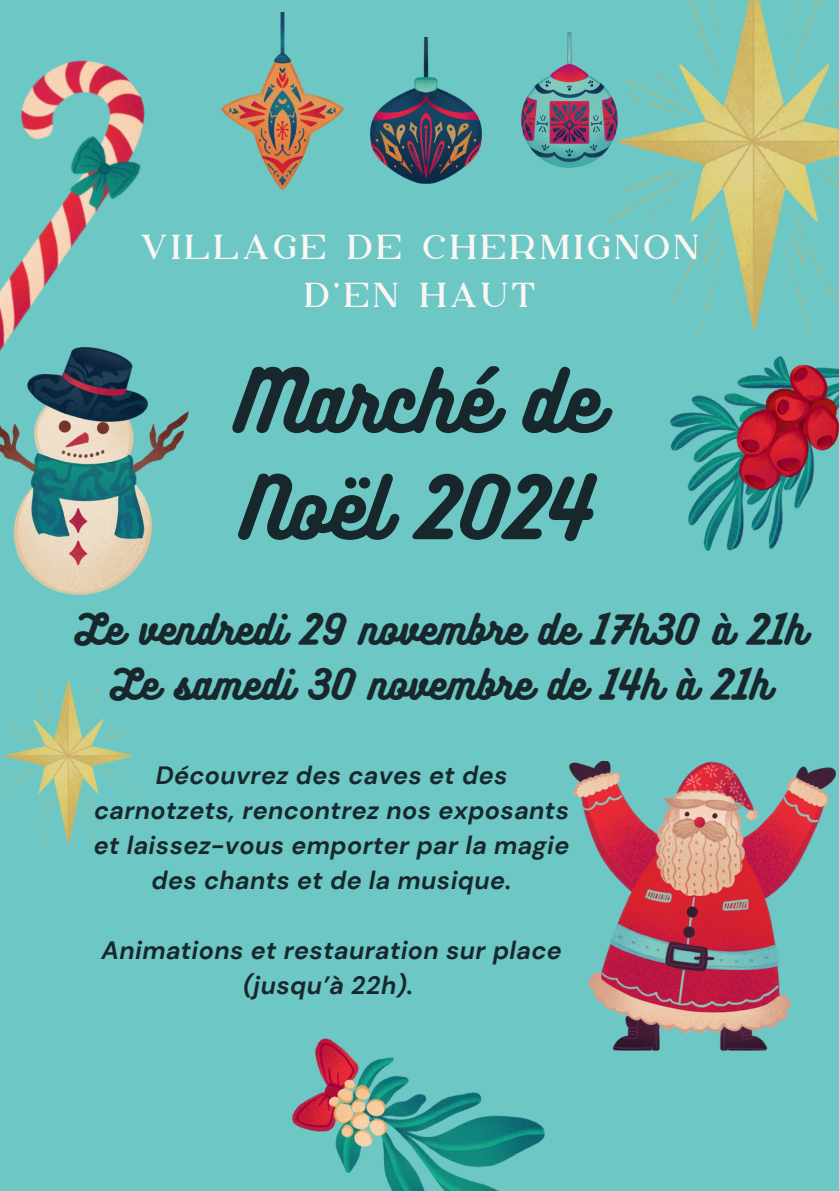
<style>
.page{position:relative;width:839px;height:1191px;background:#fff}
.page>*{position:absolute;margin:0;border:0;box-sizing:border-box;transform-origin:0 0}
.t1{font:76.4px/106.8px "Bukhari Script";color:#17272c}
.t2{font:37.2px/54.6px "Bukhari Script";letter-spacing:.015em;color:#17272c;text-align:center}
.t3{font:34.6px/48.4px "Kuchek";letter-spacing:.12em;color:#fbf6f3;text-align:center}
.t4{font:italic 700 25px/35px "DM Sans";letter-spacing:.015em;color:#17272c;text-align:center}
</style>
<div class="page">
<div style="left:0;top:0;width:838px;height:1191px;background:#6cc7c5"></div>
<img style="left:0;top:675px;width:136px;height:173px">
<img style="left:569px;top:761px;width:266px;height:290px">
<img style="left:0;top:60px;width:145px;height:287px">
<img style="left:0;top:347px;width:189px;height:248px">
<img style="left:609px;top:0;width:229px;height:338px">
<img style="left:670px;top:357px;width:168px;height:193px">
<img style="left:222px;top:13px;width:121px;height:177px">
<img style="left:370px;top:38px;width:111px;height:145px">
<img style="left:521px;top:33px;width:96px;height:135px">
<img style="left:293px;top:1038px;width:252px;height:153px">
<p class="t3" style="left:141px;top:223px;width:559px">VILLAGE DE CHERMIGNON<br>D’EN HAUT</p>
<p class="t1" style="left:237px;top:344px;width:365px">Marché de<br>Noël 2024</p>
<p class="t2" style="left:75px;top:601px;width:732px">Le vendredi 29 novembre de 17h30 à 21h<br>Le samedi 30 novembre de 14h à 21h</p>
<p class="t4" style="left:94px;top:758px;width:477px">Découvrez des caves et des carnotzets, rencontrez nos exposants et laissez-vous emporter par la magie des chants et de la musique.</p>
<p class="t4" style="left:101px;top:933px;width:461px">Animations et restauration sur place (jusqu’à 22h).</p>
</div>
